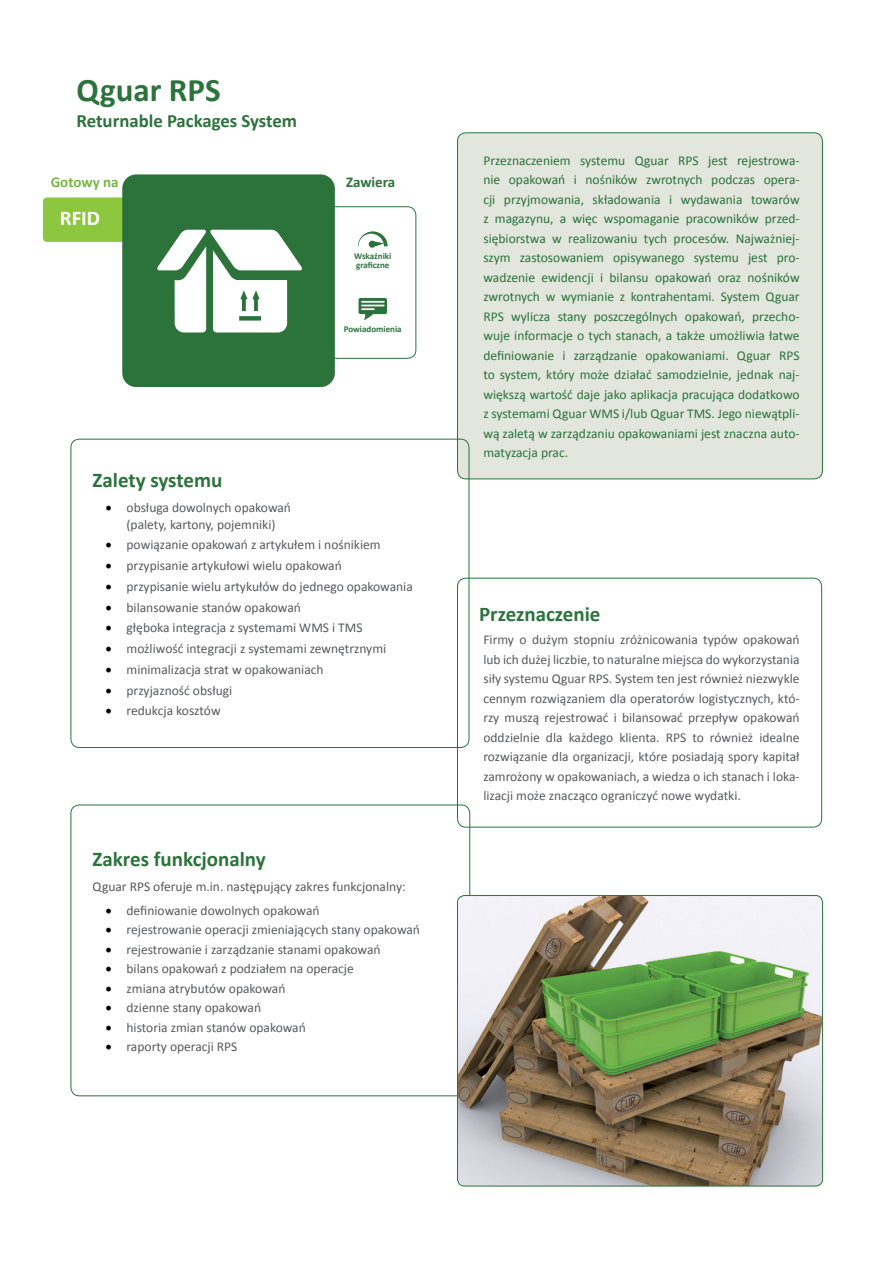
<style>
.page{position:relative;width:893px;height:1263px;background:#fff}
.page>*{position:absolute;margin:0;border:0;box-sizing:border-box;transform-origin:0 0}
.t1{font:700 33px "Calibri";color:#2b733b}
.t2{font:700 21px "Calibri";color:#2b733b}
.t3{font:700 21px "Calibri";color:#fff}
.t4{font:700 18.75px "Calibri";color:#2b733b}
.t5{font:700 15px "Calibri";color:#77b743}
.t6{font:700 15px "Calibri";color:#2b733b}
.t7{font:13.5px/19.5px "Calibri";color:#58595b;text-align:center}
.t8{font:13.5px/19.5px "Calibri";color:#2b733b;text-align:justify}
.t9{font:700 9px/9px "Calibri";color:#2b733b}
.s1{font-family:"Minion Pro";font-size:18px;color:#000}
</style>
<div class="page">
<div style="left:457px;top:133px;width:365px;height:346px;background:#e2e6dd;border-radius:9px"></div>
<div style="left:457px;top:132px;width:366px;height:347px;border:1px solid #2b733b;border-radius:9px"></div>
<div style="left:43px;top:197px;width:83px;height:45px;background:#8dc63f;border-radius:4px"></div>
<div style="left:318px;top:206px;width:98px;height:153px;border:1px solid #2b733b;border-radius:9px"></div>
<svg style="left:359px;top:298px;width:28px;height:22px"></svg>
<svg style="left:358px;top:231px;width:30px;height:17px"></svg>
<div style="left:122px;top:174px;width:213px;height:213px;background:#2b733b"></div>
<svg style="left:157px;top:230px;width:146px;height:102px"></svg>
<div style="left:71px;top:439px;width:398px;height:309px;border:1px solid #2b733b;border-radius:9px"></div>
<img style="left:457px;top:895px;width:366px;height:291px">
<div style="left:457px;top:895px;width:366px;height:291px;border:1px solid #2b733b;border-radius:7px"></div>
<div style="left:457px;top:578px;width:365px;height:249px;border:1px solid #2b733b;border-radius:9px"></div>
<h1 class="t1" style="left:77px;top:69px;width:146px">Qguar RPS</h1>
<h3 class="t4" style="left:77px;top:108px;width:222px">Returnable Packages System</h3>
<p class="t5" style="left:51px;top:173px;width:69px">Gotowy na</p>
<h2 class="t3" style="left:60px;top:205px;width:42px">RFID</h2>
<p class="t6" style="left:346px;top:173px;width:51px">Zawiera</p>
<p class="t9" style="left:354px;top:252px;width:39px">Wskaźniki graficzne</p>
<p class="t9" style="left:344px;top:324px;width:59px">Powiadomienia</p>
<h2 class="t2" style="left:93px;top:467px;width:131px">Zalety systemu</h2>
<p class="t7" style="left:105px;top:499px;width:187px;line-height:16.5px"><span class="s1">•</span> obsługa dowolnych opakowań (palety, kartony, pojemniki)</p>
<p class="t7" style="left:105px;top:535px;width:277px"><span class="s1">•</span> powiązanie opakowań z artykułem i nośnikiem</p>
<p class="t7" style="left:105px;top:556px;width:238px"><span class="s1">•</span> przypisanie artykułowi wielu opakowań</p>
<p class="t7" style="left:105px;top:577px;width:309px"><span class="s1">•</span> przypisanie wielu artykułów do jednego opakowania</p>
<p class="t7" style="left:105px;top:597px;width:197px"><span class="s1">•</span> bilansowanie stanów opakowań</p>
<p class="t7" style="left:105px;top:618px;width:259px"><span class="s1">•</span> głęboka integracja z systemami WMS i TMS</p>
<p class="t7" style="left:105px;top:639px;width:282px"><span class="s1">•</span> możliwość integracji z systemami zewnętrznymi</p>
<p class="t7" style="left:105px;top:660px;width:220px"><span class="s1">•</span> minimalizacja strat w opakowaniach</p>
<p class="t7" style="left:105px;top:680px;width:128px"><span class="s1">•</span> przyjazność obsługi</p>
<p class="t7" style="left:105px;top:701px;width:117px"><span class="s1">•</span> redukcja kosztów</p>
<h2 class="t2" style="left:93px;top:845px;width:175px">Zakres funkcjonalny</h2>
<p class="t7" style="left:93px;top:876px;width:315px">Qguar RPS oferuje m.in. następujący zakres funkcjonalny:</p>
<p class="t7" style="left:105px;top:900px;width:216px"><span class="s1">•</span> definiowanie dowolnych opakowań</p>
<p class="t7" style="left:105px;top:920px;width:316px"><span class="s1">•</span> rejestrowanie operacji zmieniających stany opakowań</p>
<p class="t7" style="left:105px;top:939px;width:277px"><span class="s1">•</span> rejestrowanie i zarządzanie stanami opakowań</p>
<p class="t7" style="left:105px;top:959px;width:250px"><span class="s1">•</span> bilans opakowań z podziałem na operacje</p>
<p class="t7" style="left:105px;top:978px;width:182px"><span class="s1">•</span> zmiana atrybutów opakowań</p>
<p class="t7" style="left:105px;top:998px;width:157px"><span class="s1">•</span> dzienne stany opakowań</p>
<p class="t7" style="left:105px;top:1017px;width:202px"><span class="s1">•</span> historia zmian stanów opakowań</p>
<p class="t7" style="left:105px;top:1037px;width:134px"><span class="s1">•</span> raporty operacji RPS</p>
<p class="t8" style="left:483px;top:150px;width:318px">Przeznaczeniem systemu Qguar RPS jest rejestrowa&shy;nie opakowań i nośników zwrotnych podczas opera&shy;cji przyjmowania, składowania i wydawania towarów z magazynu, a więc wspomaganie pracowników przed&shy;siębiorstwa w realizowaniu tych procesów. Najważniej&shy;szym zastosowaniem opisywanego systemu jest pro&shy;wadzenie ewidencji i bilansu opakowań oraz nośników zwrotnych w wymianie z kontrahentami. System Qguar RPS wylicza stany poszczególnych opakowań, przecho&shy;wuje informacje o tych stanach, a także umożliwia łatwe definiowanie i zarządzanie opakowaniami. Qguar RPS to system, który może działać samodzielnie, jednak naj&shy;większą wartość daje jako aplikacja pracująca dodatkowo z systemami Qguar WMS i/lub Qguar TMS. Jego niewątpli&shy;wą zaletą w zarządzaniu opakowaniami jest znaczna auto&shy;matyzacja prac.</p>
<h2 class="t2" style="left:479px;top:600px;width:123px">Przeznaczenie</h2>
<p class="t7" style="left:483px;top:630px;width:318px;text-align:justify">Firmy o dużym stopniu zróżnicowania typów opakowań lub ich dużej liczbie, to naturalne miejsca do wykorzystania siły systemu Qguar RPS. System ten jest również niezwykle cennym rozwiązaniem dla operatorów logistycznych, któ&shy;rzy muszą rejestrować i bilansować przepływ opakowań oddzielnie dla każdego klienta. RPS to również idealne rozwiązanie dla organizacji, które posiadają spory kapitał zamrożony w opakowaniach, a wiedza o ich stanach i loka&shy;lizacji może znacząco ograniczyć nowe wydatki.</p>
</div>
